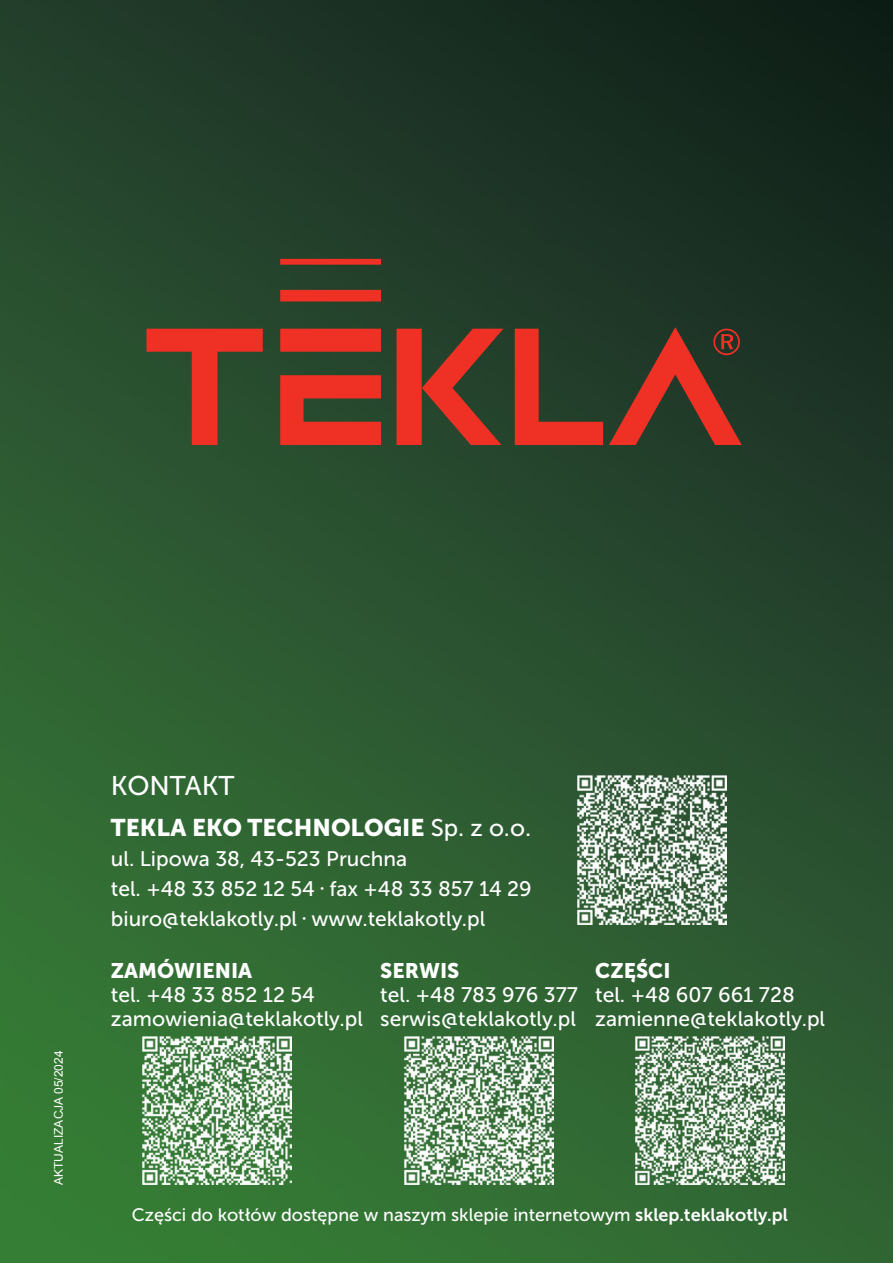
<style>
.page{position:relative;width:893px;height:1263px;background:#fff}
.page>*{position:absolute;margin:0;border:0;box-sizing:border-box;transform-origin:0 0}
.t1{font:27px "Museo Sans 500";color:#fff}
.t2{font:24px "Museo Sans 900";color:#fff}
.t3{font:21px/24px "Museo Sans 500";color:#fff}
.t4{font:21px "Museo Sans 900";color:#fff}
.t5{font:18px "Museo Sans 500";color:#fff}
.t6{font:12px "Arial";color:#fff}
.s1{font-family:"Museo Sans 500"}
.s2{font-family:"Museo Sans 700"}
</style>
<div class="page">
<img style="left:0;top:0;width:893px;height:1263px">
<svg style="left:146px;top:259px;width:596px;height:186px;background:#5a3c28"></svg>
<img style="left:578px;top:776px;width:149px;height:149px">
<img style="left:142px;top:1036px;width:149px;height:149px">
<img style="left:405px;top:1036px;width:149px;height:149px">
<img style="left:636px;top:1036px;width:149px;height:149px">
<p class="t6" style="left:51px;top:1185px;width:136px;rotate:-90deg">AKTUALIZACJA 05/2024</p>
<p class="t1" style="left:111px;top:771px;width:125px">KONTAKT</p>
<p class="t2" style="left:111px;top:814px;width:422px">TEKLA EKO TECHNOLOGIE <span class="s1">Sp. z o.o.</span></p>
<p class="t3" style="left:111px;top:843px;width:422px;line-height:30px">ul. Lipowa 38, 43-523 Pruchna<br>tel. +48 33 852 12 54 <sup>•</sup> fax +48 33 857 14 29 biuro@teklakotly.pl <sup>•</sup> www.teklakotly.pl</p>
<p class="t4" style="left:111px;top:959px;width:143px">ZAMÓWIENIA</p>
<p class="t3" style="left:111px;top:983px;width:254px">tel. +48 33 852 12 54 zamowienia@teklakotly.pl</p>
<p class="t4" style="left:380px;top:959px;width:81px">SERWIS</p>
<p class="t3" style="left:380px;top:983px;width:199px">tel. +48 783 976 377 serwis@teklakotly.pl</p>
<p class="t4" style="left:595px;top:959px;width:77px">CZĘŚCI</p>
<p class="t3" style="left:595px;top:983px;width:231px">tel. +48 607 661 728 zamienne@teklakotly.pl</p>
<p class="t5" style="left:132px;top:1205px;width:658px">Części do kotłów dostępne w naszym sklepie internetowym <span class="s2">sklep.teklakotly.pl</span></p>
</div>
